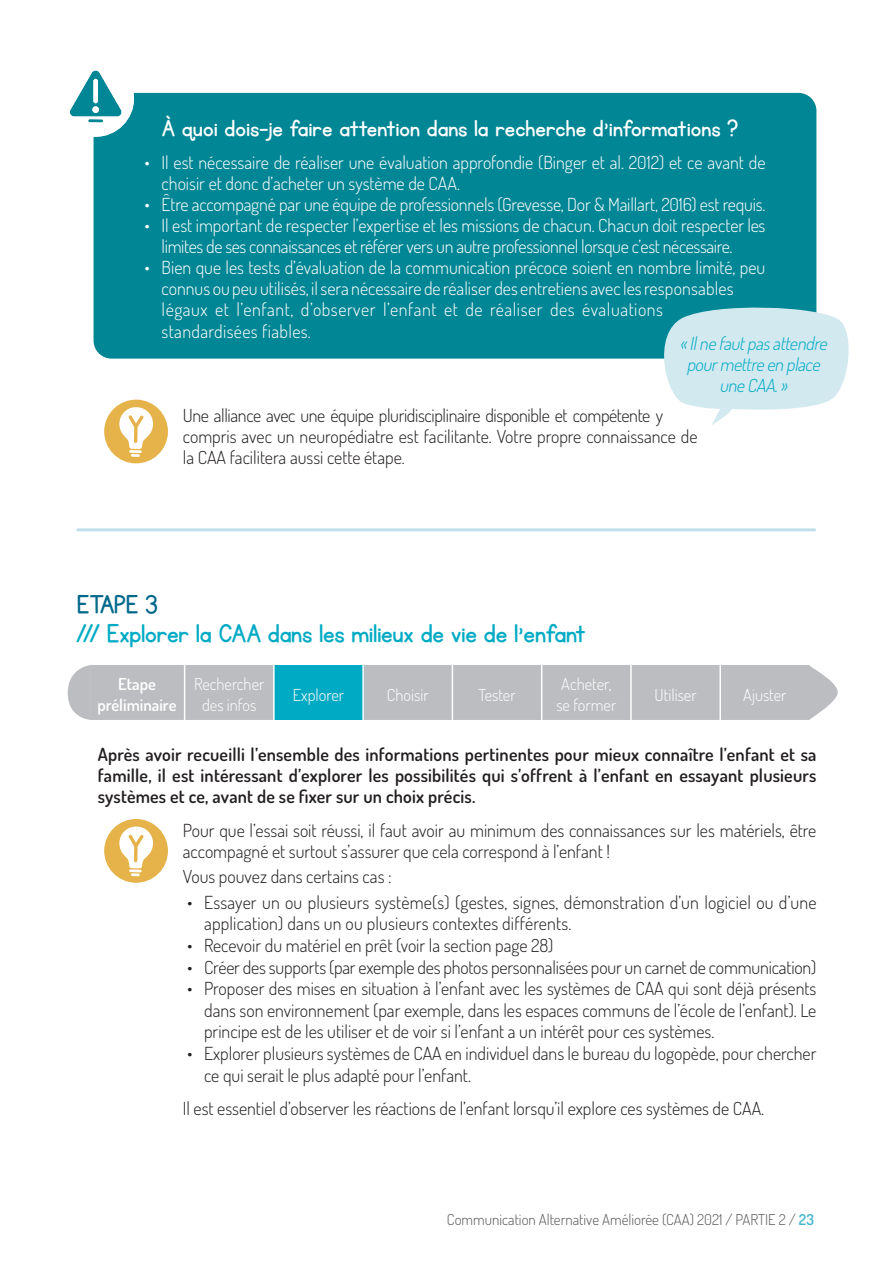
<style>
.page{position:relative;width:893px;height:1263px;background:#fff}
.page>*{position:absolute;margin:0;border:0;box-sizing:border-box;transform-origin:0 0}
.t1{font:30px "KG Primary Penmanship";letter-spacing:-.01em;color:#00aac4}
.t2{font:30px "KG Primary Penmanship";letter-spacing:-.01em;color:#00688b}
.t3{font:27px "KG Primary Penmanship";color:#fff}
.t4{font:300 18px/21.6px "Dosis";color:#231f20}
.t5{font:300 18px/21px "Dosis";color:#fff}
.t6{font:600 18px/21px "Dosis";letter-spacing:.01em;color:#231f20;text-align:justify}
.t7{font:300 18px/21px "Dosis";letter-spacing:-.02em;color:#fff}
.t8{font:italic 300 18px/21px "Dosis";color:#00aac4;text-align:center}
.t9{font:300 16.5px/21px "Dosis";color:#fff;text-align:center}
.t10{font:600 16.5px/21px "Dosis";color:#fff;text-align:center}
.t11{font:300 15px "Dosis";color:#57585a}
.s1{font-weight:600;color:#43b7cd}
</style>
<div class="page">
<div style="left:94px;top:93px;width:722px;height:266px;background:#008694;border-radius:18px"></div>
<svg style="left:70px;top:70px;width:64px;height:67px"></svg>
<svg style="left:68px;top:665px;width:770px;height:55px;background:#a7bcc1"></svg>
<svg style="left:104px;top:399px;width:64px;height:65px"></svg>
<svg style="left:104px;top:819px;width:64px;height:64px"></svg>
<svg style="left:651px;top:302px;width:198px;height:123px"></svg>
<hr style="left:78px;top:528px;width:737px;height:3px;background:#bddfea">
<h2 class="t3" style="left:162px;top:115px;width:578px">À quoi dois-je faire attention dans la recherche d’informations ?</h2>
<p class="t5" style="left:162px;top:152px;width:605px;text-indent:-17px">• Il est nécessaire de réaliser une évaluation approfondie (Binger et al. 2012) et ce avant de choisir et donc d’acheter un système de CAA.</p>
<p class="t5" style="left:145px;top:194px;width:622px">• Être accompagné par une équipe de professionnels (Grevesse, Dor &amp; Maillart, 2016) est requis.</p>
<p class="t7" style="left:162px;top:215px;width:605px;text-indent:-17px">• Il est important de respecter l’expertise et les missions de chacun. Chacun doit respecter les limites de ses connaissances et référer vers un autre professionnel lorsque c’est nécessaire.</p>
<p class="t5" style="left:162px;top:257px;width:605px;text-indent:-17px">• Bien que les tests d’évaluation de la communication précoce soient en nombre limité, peu connus ou peu utilisés, il sera nécessaire de réaliser des entretiens avec les responsables légaux et l’enfant, d’observer l’enfant et de réaliser des évaluations<br>standardisées fiables.</p>
<p class="t8" style="left:680px;top:332px;width:153px">«Ilnefautpasattendre pourmettreen place uneCAA.»</p>
<p class="t4" style="left:183px;top:404px;width:516px;line-height:21px">Une alliance avec une équipe pluridisciplinaire disponible et compétente y compris avec un neuropédiatre est facilitante. Votre propre connaissance de la CAA facilitera aussi cette étape.</p>
<h1 class="t2" style="left:77px;top:589px;width:83px">ETAPE 3</h1>
<h1 class="t1" style="left:77px;top:619px;width:511px">/// Explorer la CAA dans les milieux de vie de l’enfant</h1>
<p class="t10" style="left:97px;top:673px;width:81px">Etape préliminaire</p>
<p class="t9" style="left:194px;top:673px;width:72px">Rechercher des infos</p>
<p class="t9" style="left:293px;top:684px;width:53px">Explorer</p>
<p class="t9" style="left:387px;top:684px;width:43px">Choisir</p>
<p class="t9" style="left:478px;top:684px;width:39px">Tester</p>
<p class="t9" style="left:556px;top:673px;width:61px;text-align:left">Acheter, se former</p>
<p class="t9" style="left:655px;top:684px;width:44px">Utiliser</p>
<p class="t9" style="left:743px;top:684px;width:45px">Ajuster</p>
<p class="t6" style="left:98px;top:743px;width:720px">Après avoir recueilli l’ensemble des informations pertinentes pour mieux connaître l’enfant et sa famille, il est intéressant d’explorer les possibilités qui s’offrent à l’enfant en essayant plusieurs systèmes et ce, avant de se fixer sur un choix précis.</p>
<p class="t4" style="left:183px;top:819px;width:635px;line-height:21px">Pour que l’essai soit réussi, il faut avoir au minimum des connaissances sur les matériels, être accompagné et surtout s’assurer que cela correspond à l’enfant !</p>
<p class="t4" style="left:183px;top:865px;width:210px">Vous pouvez dans certains cas :</p>
<p class="t4" style="left:204px;top:891px;width:614px;text-indent:-17px">• Essayer un ou plusieurs système(s) (gestes, signes, démonstration d’un logiciel ou d’une application) dans un ou plusieurs contextes différents.</p>
<p class="t4" style="left:187px;top:934px;width:368px">• Recevoir du matériel en prêt (voir la section page 28)</p>
<p class="t4" style="left:187px;top:956px;width:631px">• Créer des supports (par exemple des photos personnalisées pour un carnet de communication)</p>
<p class="t4" style="left:204px;top:977px;width:614px;text-align:justify;text-indent:-17px">• Proposer des mises en situation à l’enfant avec les systèmes de CAA qui sont déjà présents dans son environnement (par exemple, dans les espaces communs de l’école de l’enfant). Le principe est de les utiliser et de voir si l’enfant a un intérêt pour ces systèmes.</p>
<p class="t4" style="left:204px;top:1042px;width:614px;text-indent:-17px">• Explorer plusieurs systèmes de CAA en individuel dans le bureau du logopède, pour chercher ce qui serait le plus adapté pour l’enfant.</p>
<p class="t4" style="left:183px;top:1097px;width:583px">Il est essentiel d’observer les réactions de l’enfant lorsqu’il explore ces systèmes de CAA.</p>
<p class="t11" style="left:447px;top:1210px;width:369px">Communication Alternative Améliorée (CAA) 2021 / PARTIE 2 / <span class="s1">23</span></p>
</div>
